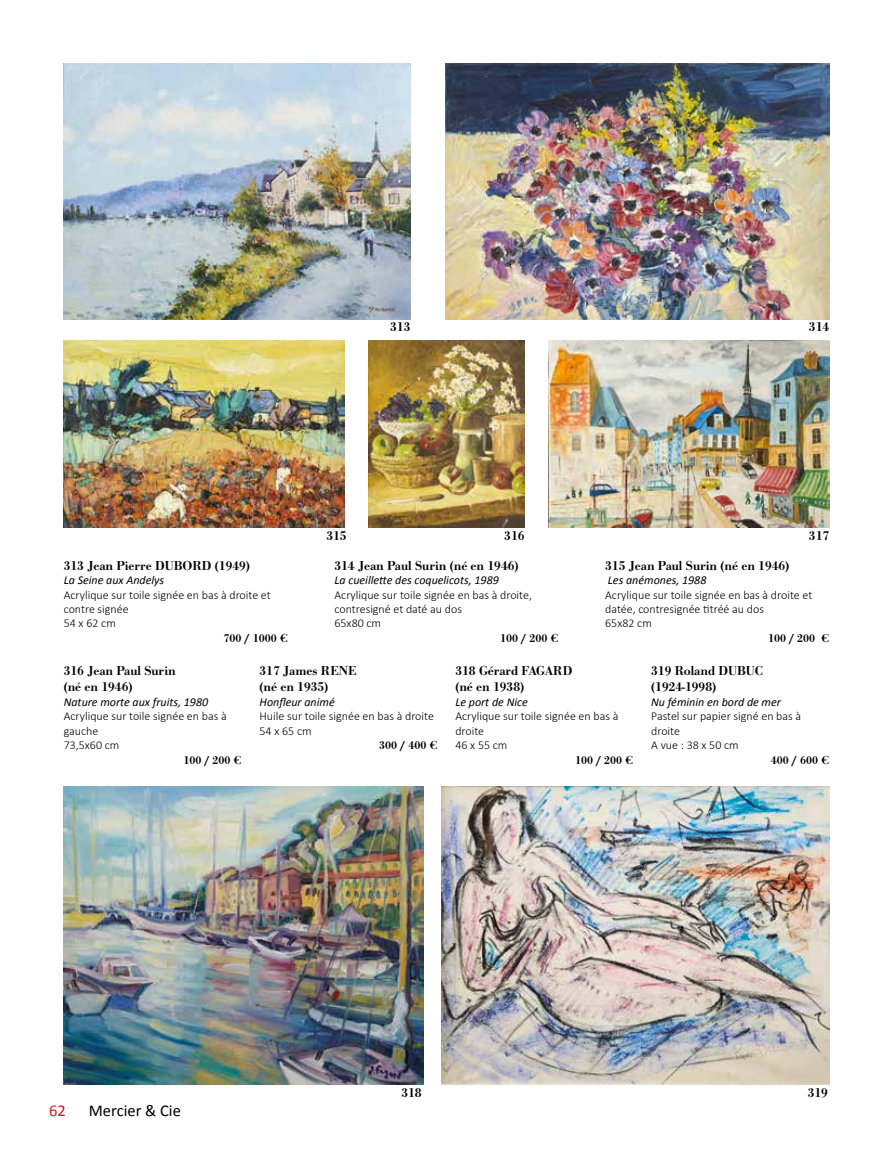
<style>
.page{position:relative;width:893px;height:1149px;background:#fff}
.page>*{position:absolute;margin:0;border:0;box-sizing:border-box;transform-origin:0 0}
.t1{font:16.5px "Calibri";color:#000}
.t2{font:16.5px "Calibri";color:#cd171a}
.t3{font:500 13.5px/16.2px "Bodoni URW";color:#000}
.t4{font:300 12px/14.4px "Calibri";color:#000}
.t5{font:italic 12px "Calibri";color:#000}
.t6{font:500 12px "Bodoni URW";color:#000}
</style>
<div class="page">
<img style="left:64px;top:63px;width:346px;height:256px">
<img style="left:446px;top:63px;width:383px;height:256px">
<img style="left:64px;top:340px;width:281px;height:187px">
<img style="left:368px;top:340px;width:156px;height:187px">
<img style="left:548px;top:340px;width:281px;height:187px">
<img style="left:64px;top:786px;width:360px;height:298px">
<img style="left:441px;top:786px;width:388px;height:298px">
<p class="t3" style="left:390px;top:319px;width:22px">313</p>
<p class="t3" style="left:809px;top:319px;width:22px">314</p>
<p class="t3" style="left:64px;top:557px;width:188px">313 Jean Pierre DUBORD (1949)</p>
<p class="t5" style="left:64px;top:571px;width:102px">La Seine aux Andelys</p>
<p class="t4" style="left:64px;top:587px;width:209px">Acrylique sur toile signée en bas à droite et contre signée<br>54 x 62 cm</p>
<p class="t6" style="left:224px;top:630px;width:66px">700 / 1000 €</p>
<p class="t3" style="left:326px;top:527px;width:22px">315</p>
<p class="t3" style="left:504px;top:527px;width:22px">316</p>
<p class="t3" style="left:809px;top:527px;width:22px">317</p>
<p class="t3" style="left:334px;top:557px;width:186px">314 Jean Paul Surin (né en 1946)</p>
<p class="t5" style="left:334px;top:571px;width:166px">La cueillette des coquelicots, 1989</p>
<p class="t4" style="left:334px;top:587px;width:199px">Acrylique sur toile signée en bas à droite, contresigné et daté au dos<br>65x80 cm</p>
<p class="t6" style="left:500px;top:630px;width:60px">100 / 200 €</p>
<p class="t3" style="left:605px;top:557px;width:186px">315 Jean Paul Surin (né en 1946)</p>
<p class="t5" style="left:608px;top:571px;width:100px">Les anémones, 1988</p>
<p class="t4" style="left:605px;top:587px;width:209px">Acrylique sur toile signée en bas à droite et datée, contresignée titréé au dos<br>65x82 cm</p>
<p class="t6" style="left:768px;top:630px;width:63px">100 / 200 €</p>
<p class="t3" style="left:64px;top:663px;width:113px">316 Jean Paul Surin (né en 1946)</p>
<p class="t5" style="left:64px;top:693px;width:146px">Nature morte aux fruits, 1980</p>
<p class="t4" style="left:64px;top:708px;width:165px">Acrylique sur toile signée en bas à gauche<br>73,5x60 cm</p>
<p class="t6" style="left:183px;top:752px;width:60px">100 / 200 €</p>
<p class="t3" style="left:260px;top:663px;width:99px">317 James RENE (né en 1935)</p>
<p class="t5" style="left:260px;top:693px;width:77px">Honfleur animé</p>
<p class="t4" style="left:260px;top:708px;width:176px">Huile sur toile signée en bas à droite<br>54 x 65 cm</p>
<p class="t6" style="left:379px;top:738px;width:60px">300 / 400 €</p>
<p class="t3" style="left:455px;top:663px;width:119px">318 Gérard FAGARD (né en 1938)</p>
<p class="t5" style="left:455px;top:693px;width:74px">Le port de Nice</p>
<p class="t4" style="left:455px;top:708px;width:165px">Acrylique sur toile signée en bas à droite<br>46 x 55 cm</p>
<p class="t6" style="left:575px;top:752px;width:60px">100 / 200 €</p>
<p class="t3" style="left:651px;top:663px;width:114px">319 Roland DUBUC (1924-1998)</p>
<p class="t5" style="left:651px;top:693px;width:131px">Nu féminin en bord de mer</p>
<p class="t4" style="left:651px;top:708px;width:151px">Pastel sur papier signé en bas à droite<br>A vue : 38 x 50 cm</p>
<p class="t6" style="left:771px;top:752px;width:60px">400 / 600 €</p>
<h1 class="t2" style="left:49px;top:1098px;width:18px">62</h1>
<h1 class="t1" style="left:89px;top:1098px;width:94px">Mercier &amp; Cie</h1>
<p class="t3" style="left:401px;top:1084px;width:22px">318</p>
<p class="t3" style="left:808px;top:1084px;width:22px">319</p>
</div>
